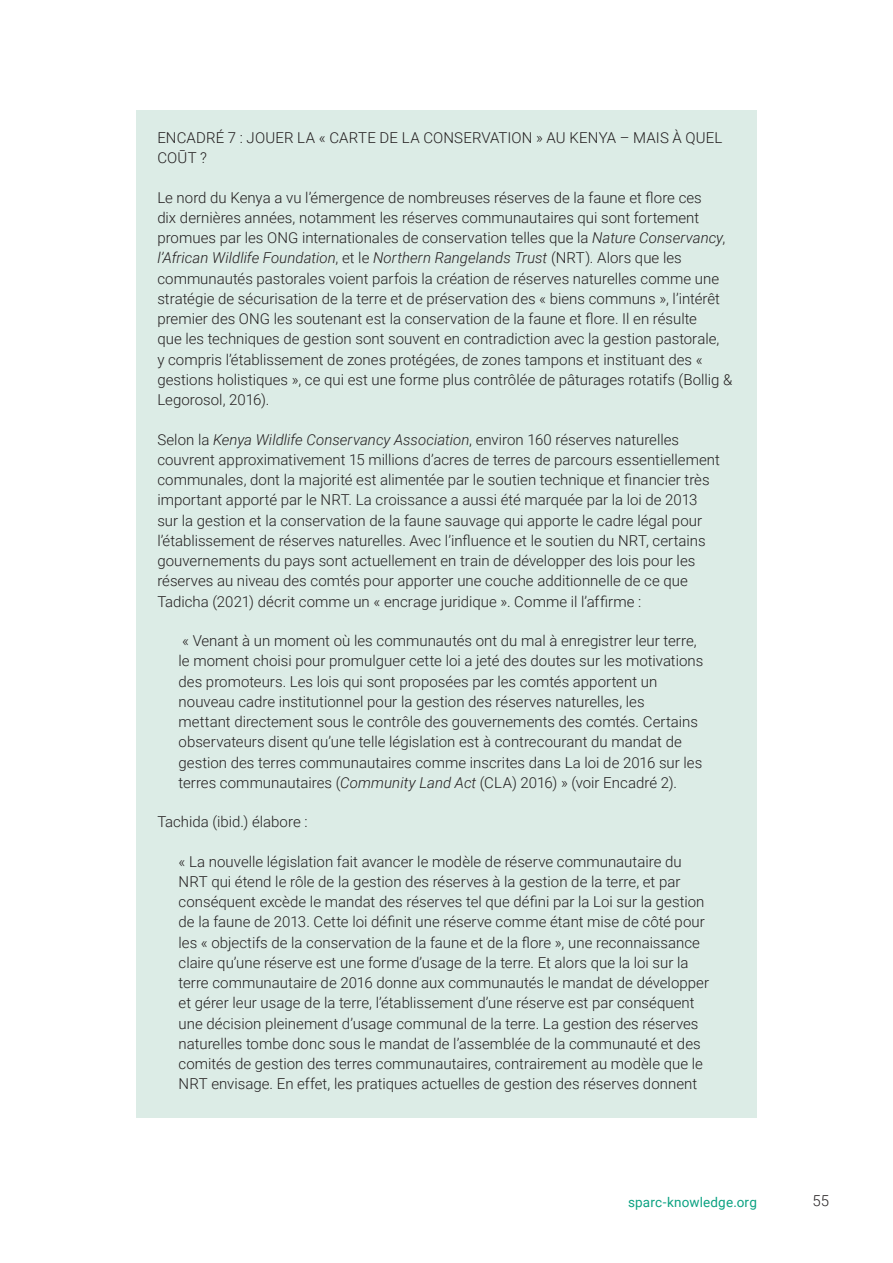
<style>
.page{position:relative;width:893px;height:1263px;background:#fff}
.page>*{position:absolute;margin:0;border:0;box-sizing:border-box;transform-origin:0 0}
.Body_copy{font:300 15px/20.2px "Roboto";color:#231f20}
.Block_quote{font:300 15px/20.2px "Roboto";color:#231f20}
.t1{font:13.5px "Roboto";letter-spacing:.01em;color:#0ca282}
.s1{font-style:italic}
</style>
<div class="page">
<div style="left:136px;top:111px;width:621px;height:1007px;background:#dcece6"></div>
<p class="Body_copy" style="left:157px;top:127px;width:567px">ENCADRÉ 7 : JOUER LA « CARTE DE LA CONSERVATION » AU KENYA – MAIS À QUEL<br>COŪT ?</p>
<p class="Body_copy" style="left:157px;top:187px;width:576px">Le nord du Kenya a vu l’émergence de nombreuses réserves de la faune et flore ces<br>dix dernières années, notamment les réserves communautaires qui sont fortement promues par les ONG internationales de conservation telles que la <span class="s1">Nature Conservancy</span>, <span class="s1">l’African Wildlife Foundation</span>, et le <span class="s1">Northern Rangelands Trust</span> (NRT). Alors que les communautés pastorales voient parfois la création de réserves naturelles comme une stratégie de sécurisation de la terre et de préservation des « biens communs », l’intérêt premier des ONG les soutenant est la conservation de la faune et flore. Il en résulte<br>que les techniques de gestion sont souvent en contradiction avec la gestion pastorale,<br>y compris l’établissement de zones protégées, de zones tampons et instituant des « gestions holistiques », ce qui est une forme plus contrôlée de pâturages rotatifs (Bollig &amp; Legorosol, 2016).</p>
<p class="Body_copy" style="left:157px;top:429px;width:564px">Selon la <span class="s1">Kenya Wildlife Conservancy Association</span>, environ 160 réserves naturelles couvrent approximativement 15 millions d’acres de terres de parcours essentiellement communales, dont la majorité est alimentée par le soutien technique et financier très important apporté par le NRT. La croissance a aussi été marquée par la loi de 2013 sur la gestion et la conservation de la faune sauvage qui apporte le cadre légal pour l’établissement de réserves naturelles. Avec l’influence et le soutien du NRT, certains gouvernements du pays sont actuellement en train de développer des lois pour les réserves au niveau des comtés pour apporter une couche additionnelle de ce que Tadicha (2021) décrit comme un « encrage juridique ». Comme il l’affirme :</p>
<p class="Block_quote" style="left:179px;top:630px;width:526px">« Venant à un moment où les communautés ont du mal à enregistrer leur terre, le moment choisi pour promulguer cette loi a jeté des doutes sur les motivations des promoteurs. Les lois qui sont proposées par les comtés apportent un nouveau cadre institutionnel pour la gestion des réserves naturelles, les<br>mettant directement sous le contrôle des gouvernements des comtés. Certains observateurs disent qu’une telle législation est à contrecourant du mandat de gestion des terres communautaires comme inscrites dans La loi de 2016 sur les terres communautaires (<span class="s1">Community Land Act</span> (CLA) 2016) » (voir Encadré 2).</p>
<p class="Body_copy" style="left:157px;top:811px;width:152px">Tachida (ibid.) élabore :</p>
<p class="Body_copy" style="left:179px;top:850px;width:532px">« La nouvelle législation fait avancer le modèle de réserve communautaire du NRT qui étend le rôle de la gestion des réserves à la gestion de la terre, et par conséquent excède le mandat des réserves tel que défini par la Loi sur la gestion de la faune de 2013. Cette loi définit une réserve comme étant mise de côté pour les « objectifs de la conservation de la faune et de la flore », une reconnaissance claire qu’une réserve est une forme d’usage de la terre. Et alors que la loi sur la terre communautaire de 2016 donne aux communautés le mandat de développer et gérer leur usage de la terre, l’établissement d’une réserve est par conséquent une décision pleinement d’usage communal de la terre. La gestion des réserves naturelles tombe donc sous le mandat de l’assemblée de la communauté et des comités de gestion des terres communautaires, contrairement au modèle que le NRT envisage. En effet, les pratiques actuelles de gestion des réserves donnent</p>
<p class="t1" style="left:628px;top:1193px;width:130px">sparc-knowledge.org</p>
<p class="Body_copy" style="left:812px;top:1190px;width:18px">55</p>
</div>
